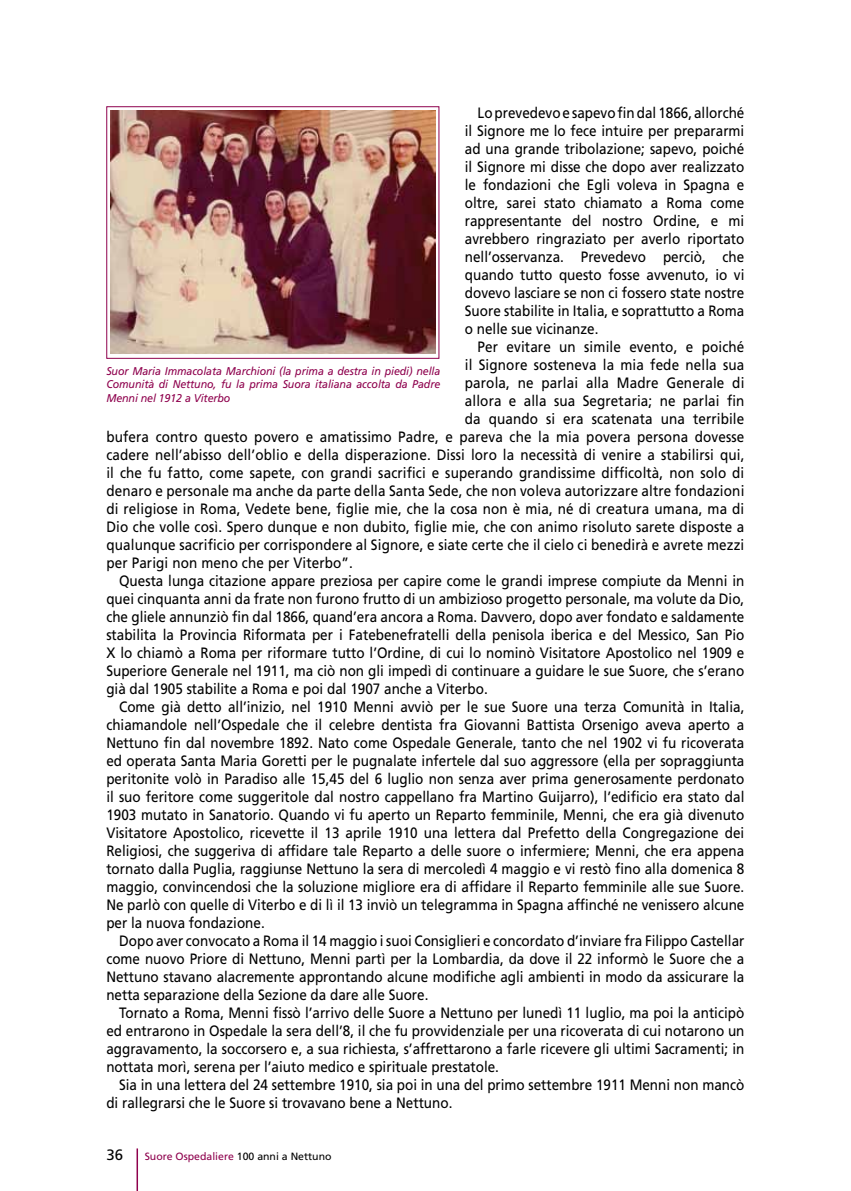
<style>
.page{position:relative;width:851px;height:1191px;background:#fff}
.page>*{position:absolute;margin:0;border:0;box-sizing:border-box;transform-origin:0 0}
.t1{font:15px/18px "Frutiger LT Std";color:#000;text-align:justify;scale:.9 1}
.t2{font:15px "Frutiger LT Std";color:#000}
.t3{font:italic 11.25px/13.5px "Frutiger LT Std";letter-spacing:-.01em;color:#8e004d;text-align:justify;scale:.95 1}
.t4{font:10.5px "Frutiger LT Std";color:#8e004d}
.s1{color:#000}
</style>
<div class="page">
<hr style="left:136px;top:1148px;width:2px;height:43px;background:#8e004d">
<svg style="left:106px;top:106px;width:333px;height:253px"></svg>
<img style="left:111px;top:111px;width:324px;height:242px">
<p class="t1" style="left:465px;top:103px;width:312px;text-indent:13px">Lo prevedevo e sapevo fin dal 1866, allorché il Signore me lo fece intuire per prepararmi ad una grande tribolazione; sapevo, poiché il Signore mi disse che dopo aver realizzato le fondazioni che Egli voleva in Spagna e oltre, sarei stato chiamato a Roma come rappresentante del nostro Ordine, e mi avrebbero ringraziato per averlo riportato nell’osservanza. Prevedevo perciò, che quando tutto questo fosse avvenuto, io vi dovevo lasciare se non ci fossero state nostre Suore stabilite in Italia, e soprattutto a Roma o nelle sue vicinanze.</p>
<p class="t1" style="left:477px;top:337px;width:298px">Per evitare un simile evento, e poiché</p>
<p class="t1" style="left:465px;top:355px;width:312px">il Signore sosteneva la mia fede nella sua</p>
<p class="t1" style="left:465px;top:373px;width:312px">parola, ne parlai alla Madre Generale di</p>
<p class="t1" style="left:465px;top:391px;width:312px">allora e alla sua Segretaria; ne parlai fin</p>
<p class="t1" style="left:465px;top:409px;width:312px">da quando si era scatenata una terribile</p>
<p class="t1" style="left:106px;top:427px;width:710px">bufera contro questo povero e amatissimo Padre, e pareva che la mia povera persona dovesse</p>
<p class="t1" style="left:106px;top:445px;width:710px">cadere nell’abisso dell’oblio e della disperazione. Dissi loro la necessità di venire a stabilirsi qui,</p>
<p class="t1" style="left:106px;top:463px;width:710px">il che fu fatto, come sapete, con grandi sacrifici e superando grandissime difficoltà, non solo di</p>
<p class="t1" style="left:106px;top:481px;width:710px">denaro e personale ma anche da parte della Santa Sede, che non voleva autorizzare altre fondazioni</p>
<p class="t1" style="left:106px;top:499px;width:710px">di religiose in Roma, Vedete bene, figlie mie, che la cosa non è mia, né di creatura umana, ma di</p>
<p class="t1" style="left:106px;top:517px;width:710px">Dio che volle così. Spero dunque e non dubito, figlie mie, che con animo risoluto sarete disposte a</p>
<p class="t1" style="left:106px;top:535px;width:710px">qualunque sacrificio per corrispondere al Signore, e siate certe che il cielo ci benedirà e avrete mezzi</p>
<p class="t1" style="left:106px;top:553px;width:275px">per Parigi non meno che per Viterbo”.</p>
<p class="t1" style="left:119px;top:571px;width:696px">Questa lunga citazione appare preziosa per capire come le grandi imprese compiute da Menni in</p>
<p class="t1" style="left:106px;top:589px;width:710px">quei cinquanta anni da frate non furono frutto di un ambizioso progetto personale, ma volute da Dio,</p>
<p class="t1" style="left:106px;top:607px;width:710px">che gliele annunziò fin dal 1866, quand’era ancora a Roma. Davvero, dopo aver fondato e saldamente</p>
<p class="t1" style="left:106px;top:625px;width:710px">stabilita la Provincia Riformata per i Fatebenefratelli della penisola iberica e del Messico, San Pio</p>
<p class="t1" style="left:106px;top:643px;width:710px">X lo chiamò a Roma per riformare tutto l’Ordine, di cui lo nominò Visitatore Apostolico nel 1909 e</p>
<p class="t1" style="left:106px;top:661px;width:710px">Superiore Generale nel 1911, ma ciò non gli impedì di continuare a guidare le sue Suore, che s’erano</p>
<p class="t1" style="left:106px;top:679px;width:425px">già dal 1905 stabilite a Roma e poi dal 1907 anche a Viterbo.</p>
<p class="t1" style="left:119px;top:697px;width:696px">Come già detto all’inizio, nel 1910 Menni avviò per le sue Suore una terza Comunità in Italia,</p>
<p class="t1" style="left:106px;top:715px;width:710px">chiamandole nell’Ospedale che il celebre dentista fra Giovanni Battista Orsenigo aveva aperto a</p>
<p class="t1" style="left:106px;top:733px;width:710px">Nettuno fin dal novembre 1892. Nato come Ospedale Generale, tanto che nel 1902 vi fu ricoverata</p>
<p class="t1" style="left:106px;top:751px;width:710px">ed operata Santa Maria Goretti per le pugnalate infertele dal suo aggressore (ella per sopraggiunta</p>
<p class="t1" style="left:106px;top:769px;width:710px">peritonite volò in Paradiso alle 15,45 del 6 luglio non senza aver prima generosamente perdonato</p>
<p class="t1" style="left:106px;top:787px;width:710px">il suo feritore come suggeritole dal nostro cappellano fra Martino Guijarro), l’edificio era stato dal</p>
<p class="t1" style="left:106px;top:805px;width:710px">1903 mutato in Sanatorio. Quando vi fu aperto un Reparto femminile, Menni, che era già divenuto</p>
<p class="t1" style="left:106px;top:823px;width:710px">Visitatore Apostolico, ricevette il 13 aprile 1910 una lettera dal Prefetto della Congregazione dei</p>
<p class="t1" style="left:106px;top:841px;width:710px">Religiosi, che suggeriva di affidare tale Reparto a delle suore o infermiere; Menni, che era appena</p>
<p class="t1" style="left:106px;top:859px;width:710px">tornato dalla Puglia, raggiunse Nettuno la sera di mercoledì 4 maggio e vi restò fino alla domenica 8</p>
<p class="t1" style="left:106px;top:877px;width:710px">maggio, convincendosi che la soluzione migliore era di affidare il Reparto femminile alle sue Suore.</p>
<p class="t1" style="left:106px;top:895px;width:710px">Ne parlò con quelle di Viterbo e di lì il 13 inviò un telegramma in Spagna affinché ne venissero alcune</p>
<p class="t1" style="left:106px;top:913px;width:177px">per la nuova fondazione.</p>
<p class="t1" style="left:119px;top:931px;width:696px">Dopo aver convocato a Roma il 14 maggio i suoi Consiglieri e concordato d’inviare fra Filippo Castellar</p>
<p class="t1" style="left:106px;top:949px;width:710px">come nuovo Priore di Nettuno, Menni partì per la Lombardia, da dove il 22 informò le Suore che a</p>
<p class="t1" style="left:106px;top:967px;width:710px">Nettuno stavano alacremente approntando alcune modifiche agli ambienti in modo da assicurare la</p>
<p class="t1" style="left:106px;top:985px;width:359px">netta separazione della Sezione da dare alle Suore.</p>
<p class="t1" style="left:119px;top:1003px;width:696px">Tornato a Roma, Menni fissò l’arrivo delle Suore a Nettuno per lunedì 11 luglio, ma poi la anticipò</p>
<p class="t1" style="left:106px;top:1021px;width:710px">ed entrarono in Ospedale la sera dell’8, il che fu provvidenziale per una ricoverata di cui notarono un</p>
<p class="t1" style="left:106px;top:1039px;width:710px">aggravamento, la soccorsero e, a sua richiesta, s’affrettarono a farle ricevere gli ultimi Sacramenti; in</p>
<p class="t1" style="left:106px;top:1057px;width:437px">nottata morì, serena per l’aiuto medico e spirituale prestatole.</p>
<p class="t1" style="left:119px;top:1075px;width:696px">Sia in una lettera del 24 settembre 1910, sia poi in una del primo settembre 1911 Menni non mancò</p>
<p class="t1" style="left:106px;top:1093px;width:386px">di rallegrarsi che le Suore si trovavano bene a Nettuno.</p>
<p class="t3" style="left:106px;top:364px;width:353px">Suor Maria Immacolata Marchioni (la prima a destra in piedi) nella Comunità di Nettuno, fu la prima Suora italiana accolta da Padre Menni nel 1912 a Viterbo</p>
<p class="t2" style="left:106px;top:1145px;width:18px">36</p>
<p class="t4" style="left:145px;top:1150px;width:188px">Suore Ospedaliere <span class="s1">100 anni a Nettuno</span></p>
</div>
